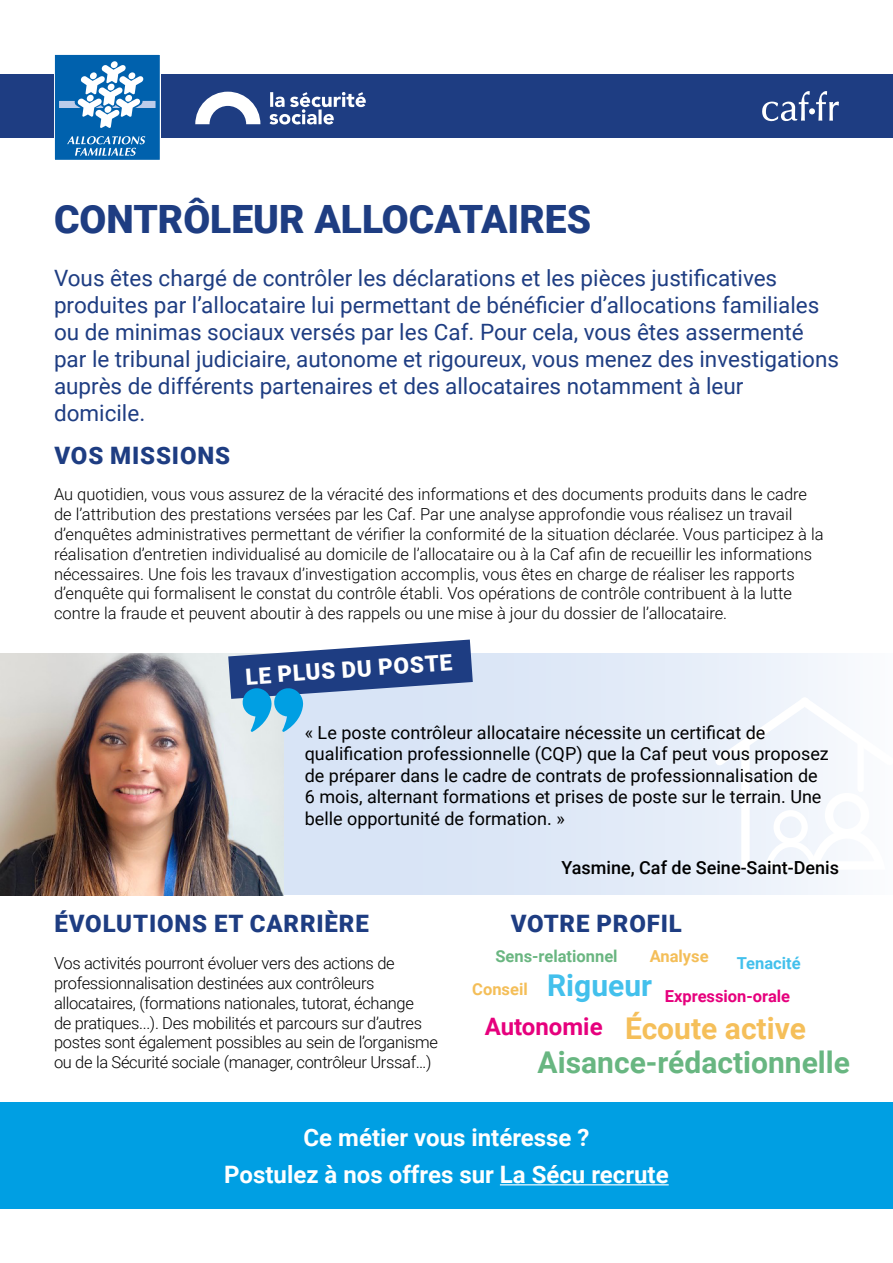
<style>
.page{position:relative;width:893px;height:1263px;background:#fff}
.page>*{position:absolute;margin:0;border:0;box-sizing:border-box;transform-origin:0 0}
.t1{font:900 39px "Roboto";color:#1e3d82}
.t2{font:700 30px "Roboto";color:#68b681}
.t3{font:700 30px "Roboto";color:#f5bf5a}
.t4{font:700 24px/37.3px "Roboto";color:#fff;text-align:center}
.t5{font:900 24px "Roboto";letter-spacing:.035em;color:#1e3d82}
.t6{font:700 24px "Roboto";color:#e6007d}
.t7{font:22.5px/27px "Roboto";color:#1e3d82}
.t8{font:900 22.5px "Roboto";color:#fff}
.t9{font:18px/21.6px "Roboto";color:#000}
.t10{font:500 18px "Roboto";color:#000}
.t11{font:300 16.5px/19.8px "Roboto";color:#000}
.t12{font:300 16.5px/19.8px "Roboto";letter-spacing:-.02em;color:#000}
.t13{font:700 16.5px "Roboto";color:#e6007d}
.t14{font:700 16.5px "Roboto";color:#6ab681}
.t15{font:700 16.5px "Roboto";color:#43c0ec}
.t16{font:700 16.5px "Roboto";color:#f4be58}
</style>
<div class="page">
<div style="left:0;top:1103px;width:893px;height:106px;background:#009fe3"></div>
<div style="left:283px;top:654px;width:610px;height:241px;background:#d8e4f6"></div>
<div style="left:0;top:74px;width:893px;height:64px;background:#1e3d82"></div>
<svg style="left:762px;top:91px;width:77px;height:31px"></svg>
<div style="left:54px;top:54px;width:106px;height:106px;background:#0061ad"></div>
<div style="left:54px;top:54px;width:107px;height:107px;border:1px solid #fff"></div>
<div style="left:111px;top:61px;width:7px;height:7px;background:#fff;border-radius:50%"></div>
<svg style="left:59px;top:65px;width:97px;height:63px"></svg>
<svg style="left:67px;top:136px;width:78px;height:20px"></svg>
<hr style="left:500px;top:1184px;width:169px;height:1px;background:#fff">
<svg style="left:708px;top:690px;width:185px;height:83px"></svg>
<div style="left:741px;top:741px;width:9px;height:127px;background:#fff"></div>
<div style="left:857px;top:741px;width:7px;height:48px;background:#fff"></div>
<div style="left:773px;top:810px;width:35px;height:34px;border:6px solid #fff;border-radius:50%"></div>
<svg style="left:762px;top:825px;width:126px;height:49px"></svg>
<div style="left:825px;top:793px;width:44px;height:44px;border:8px solid #fff;border-radius:50%"></div>
<svg style="left:269px;top:92px;width:97px;height:32px"></svg>
<svg style="left:195px;top:92px;width:65px;height:32px"></svg>
<img style="left:0;top:654px;width:283px;height:241px">
<svg style="left:228px;top:639px;width:245px;height:93px"></svg>
<h1 class="t1" style="left:54px;top:192px;width:539px">CONTRÔLEUR ALLOCATAIRES</h1>
<p class="t7" style="left:54px;top:264px;width:786px">Vous êtes chargé de contrôler les déclarations et les pièces justificatives produites par l’allocataire lui permettant de bénéficier d’allocations familiales ou de minimas sociaux versés par les Caf. Pour cela, vous êtes assermenté par le tribunal judiciaire, autonome et rigoureux, vous menez des investigations auprès de différents partenaires et des allocataires notamment à leur domicile.</p>
<h3 class="t5" style="left:54px;top:438px;width:177px">VOS MISSIONS</h3>
<p class="t11" style="left:54px;top:484px;width:771px">Au quotidien, vous vous assurez de la véracité des informations et des documents produits dans le cadre de l’attribution des prestations versées par les Caf. Par une analyse approfondie vous réalisez un travail d’enquêtes administratives permettant de vérifier la conformité de la situation déclarée. Vous participez à la réalisation d’entretien individualisé au domicile de l’allocataire ou à la Caf afin de recueillir les informations nécessaires. Une fois les travaux d’investigation accomplis, vous êtes en charge de réaliser les rapports d’enquête qui formalisent le constat du contrôle établi. Vos opérations de contrôle contribuent à la lutte contre la fraude et peuvent aboutir à des rappels ou une mise à jour du dossier de l’allocataire.</p>
<h3 class="t8" style="left:244px;top:661px;width:209px;rotate:-4deg">LE PLUS DU POSTE</h3>
<p class="t9" style="left:305px;top:721px;width:526px">« Le poste contrôleur allocataire nécessite un certificat de qualification professionnelle (CQP) que la Caf peut vous proposez de préparer dans le cadre de contrats de professionnalisation de 6 mois, alternant formations et prises de poste sur le terrain. Une belle opportunité de formation. »</p>
<p class="t10" style="left:561px;top:855px;width:279px">Yasmine, Caf de Seine-Saint-Denis</p>
<h3 class="t5" style="left:54px;top:906px;width:316px">ÉVOLUTIONS ET CARRIÈRE</h3>
<h3 class="t5" style="left:511px;top:906px;width:173px">VOTRE PROFIL</h3>
<p class="t12" style="left:54px;top:953px;width:385px">Vos activités pourront évoluer vers des actions de professionnalisation destinées aux contrôleurs allocataires, (formations nationales, tutorat, échange<br>de pratiques...). Des mobilités et parcours sur d’autres postes sont également possibles au sein de l’organisme ou de la Sécurité sociale (manager, contrôleur Urssaf…)</p>
<p class="t14" style="left:495px;top:945px;width:124px">Sens-relationnel</p>
<p class="t16" style="left:650px;top:945px;width:60px">Analyse</p>
<p class="t13" style="left:472px;top:984px;width:319px"><sup>Conseil</sup> <sup>Rigueur</sup> Expression-orale</p>
<h3 class="t6" style="left:485px;top:1009px;width:119px">Autonomie</h3>
<h2 class="t2" style="left:538px;top:1041px;width:314px">Aisance-rédactionnelle</h2>
<p class="t15" style="left:737px;top:951px;width:65px">Tenacité</p>
<h2 class="t3" style="left:625px;top:1007px;width:182px">Écoute active</h2>
<h3 class="t4" style="left:224px;top:1118px;width:446px">Ce métier vous intéresse ?<br>Postulez à nos offres sur La Sécu recrute</h3>
</div>
